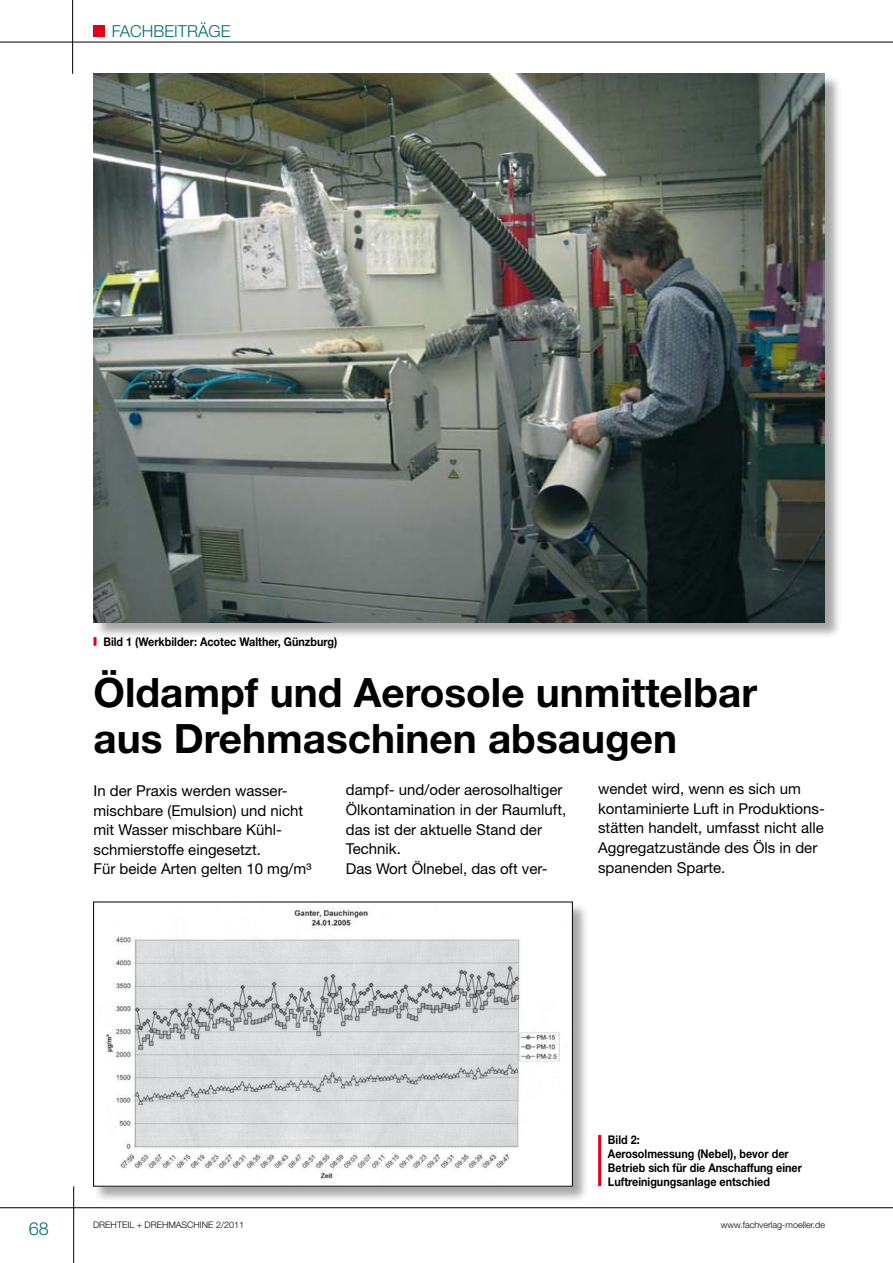
<style>
.page{position:relative;width:893px;height:1263px;background:#fff}
.page>*{position:absolute;margin:0;border:0;box-sizing:border-box;transform-origin:0 0}
.t1{font:700 40.5px/46.5px "Helvetica Neue";color:#000}
.t2{font:300 18px "Helvetica Neue";color:#006c72}
.t3{font:300 16.5px "Helvetica Neue";color:#006c72}
.t4{font:15px/19.6px "Helvetica Neue";color:#000}
.t5{font:700 12px/14.2px "Helvetica Neue";color:#000;scale:.9 1}
.t6{font:300 9px "Helvetica Neue";color:#000}
</style>
<div class="page">
<hr style="left:0;top:42px;width:893px;height:1px;background:#000">
<hr style="left:73px;top:1186px;width:1px;height:77px;background:#000">
<hr style="left:0;top:1207px;width:893px;height:1px;background:#000">
<hr style="left:72px;top:0;width:1px;height:74px;background:#000">
<div style="left:93px;top:26px;width:12px;height:11px;background:#e2001a"></div>
<div style="left:94px;top:74px;width:748px;height:565px;background:#000;opacity:.35"></div>
<img style="left:94px;top:74px;width:731px;height:548px">
<svg style="left:94px;top:637px;width:3px;height:9px"></svg>
<div style="left:94px;top:902px;width:495px;height:301px;background:#000;opacity:.35"></div>
<img style="left:95px;top:904px;width:476px;height:280px">
<div style="left:93px;top:902px;width:480px;height:284px;border:1px solid #000"></div>
<hr style="left:598px;top:1135px;width:3px;height:51px;background:#e2001a">
<p class="t3" style="left:112px;top:21px;width:120px">FACHBEITRÄGE</p>
<p class="t5" style="left:103px;top:634px;width:261px">Bild 1 (Werkbilder: Acotec Walther, Günzburg)</p>
<h1 class="t1" style="left:94px;top:668px;width:665px">Öldampf und Aerosole unmittelbar aus Drehmaschinen absaugen</h1>
<p class="t4" style="left:94px;top:780px;width:219px">In der Praxis werden wasser&shy;mischbare (Emulsion) und nicht mit Wasser mischbare Kühl&shy;schmierstoffe eingesetzt.<br>Für beide Arten gelten 10 mg/m³</p>
<p class="t4" style="left:346px;top:780px;width:222px">dampf- und/oder aerosolhaltiger<br>Ölkontamination in der Raumluft, das ist der aktuelle Stand der<br>Technik.<br>Das Wort Ölnebel, das oft ver-</p>
<p class="t4" style="left:598px;top:779px;width:227px">wendet wird, wenn es sich um kontaminierte Luft in Produktions&shy;stätten handelt, umfasst nicht alle<br>Aggregatzustände des Öls in der spanenden Sparte.</p>
<p class="t2" style="left:29px;top:1217px;width:22px">68</p>
<p class="t6" style="left:93px;top:1219px;width:152px">DREHTEIL + DREHMASCHINE 2/2011</p>
<p class="t5" style="left:608px;top:1132px;width:217px">Bild 2:<br>Aerosolmessung (Nebel), bevor der<br>Betrieb sich für die Anschaffung einer<br>Luftreinigungsanlage entschied</p>
<p class="t6" style="left:721px;top:1219px;width:106px">www.fachverlag-moeller.de</p>
</div>
